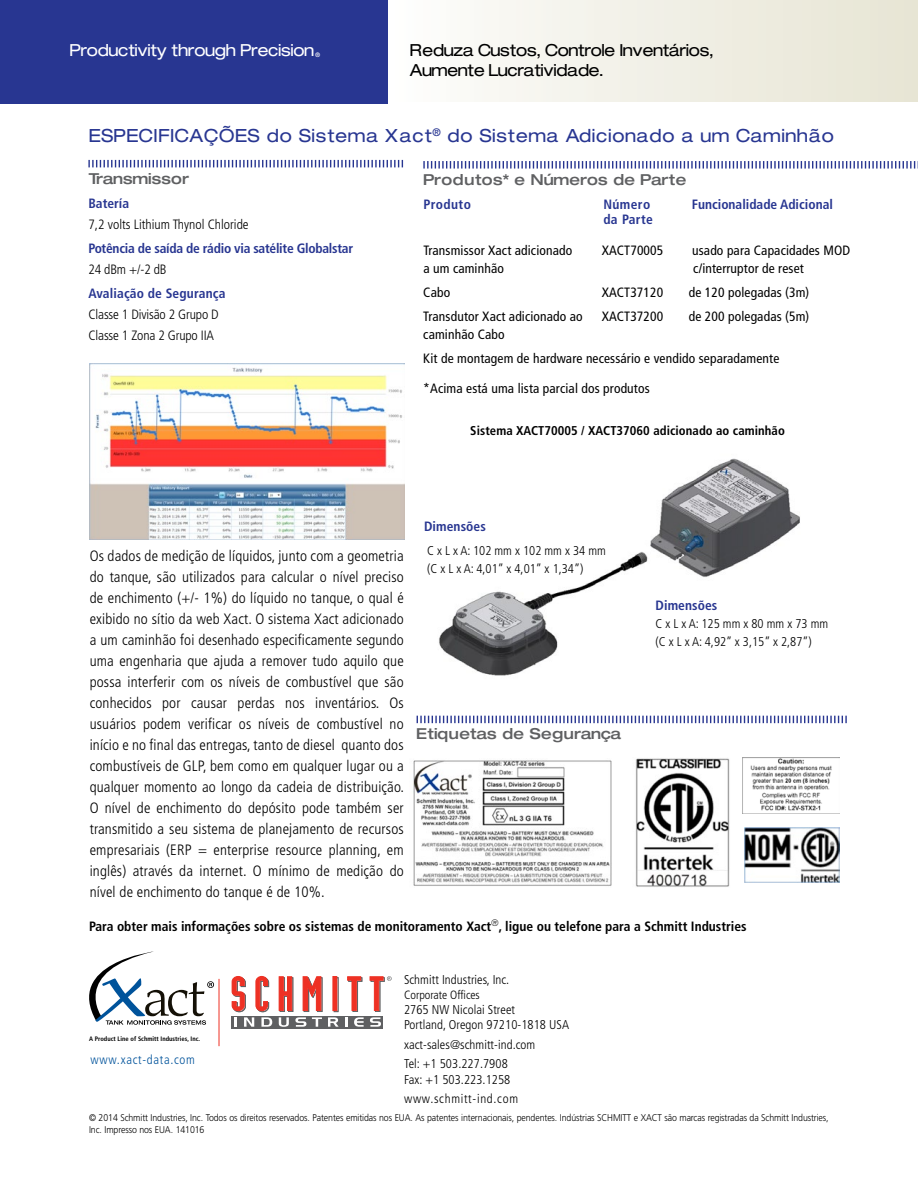
<style>
.page{position:relative;width:918px;height:1188px;background:#fff}
.page>*{position:absolute;margin:0;border:0;box-sizing:border-box;transform-origin:0 0}
.t1{font:18px "Context Reprise Expanded S Si";letter-spacing:.06em;color:#283691}
.t2{font:16.5px/19.8px "Context Reprise Expanded S Si";color:#000}
.t3{font:16.5px "Context Reprise Expanded S Si";color:#fff}
.t4{font:300 condensed 15px/21px "Frutiger";letter-spacing:.01em;color:#000;text-align:justify}
.t5{font:15px "Context Reprise Medium Exp S Si";letter-spacing:.025em;color:#5f6062}
.t6{font:condensed 13.5px/24px "Frutiger";letter-spacing:.01em;color:#000}
.t7{font:700 condensed 13.5px "Frutiger";color:#000}
.t8{font:700 condensed 13.5px "Frutiger";color:#283691}
.t9{font:300 condensed 13.5px/21px "Frutiger";letter-spacing:-.01em;color:#000}
.t10{font:700 condensed 13.5px "Frutiger";letter-spacing:-.02em;color:#283691}
.t11{font:700 condensed 13.5px "Frutiger";letter-spacing:.03em;color:#283691}
.t12{font:300 condensed 12.75px/15.3px "Frutiger";letter-spacing:.005em;color:#000}
.t13{font:300 condensed 12.75px/18px "Frutiger";letter-spacing:.09em;color:#000}
.t14{font:700 condensed 12.75px "Frutiger";letter-spacing:.005em;color:#000}
.t15{font:300 condensed 12.75px/19.5px "Frutiger";letter-spacing:.055em;color:#000}
.t16{font:300 condensed 12.75px "Frutiger";letter-spacing:.055em;color:#00539b}
.t17{font:300 condensed 12px "Frutiger";color:#000}
.t18{font:300 9.75px/12px "Frutiger";letter-spacing:-.01em;color:#000;scale:.9 1}
.t19{font:700 condensed 6.45px "Frutiger";letter-spacing:.005em;color:#000}
.t20{font:6.15px "Context Reprise Expanded S Si";color:#fff}
</style>
<div class="page">
<div style="left:390px;top:0;width:528px;height:102px;background:linear-gradient(to right,#fdfdfc,#e6e4d3)"></div>
<svg style="left:89px;top:951px;width:125px;height:74px"></svg>
<div style="left:232px;top:1016px;width:151px;height:13px;background:#5f6062"></div>
<svg style="left:232px;top:976px;width:40px;height:51px"></svg>
<svg style="left:278px;top:976px;width:61px;height:51px"></svg>
<hr style="left:333px;top:977px;width:4px;height:33px;background:#ee3124">
<div style="left:332px;top:976px;width:5px;height:35px;border:1px solid #ee3124"></div>
<svg style="left:345px;top:976px;width:47px;height:51px"></svg>
<hr style="left:219px;top:979px;width:1px;height:67px;background:#ee3124">
<div style="left:0;top:0;width:387px;height:104px;background:#283691"></div>
<svg style="left:88px;top:160px;width:315px;height:7px"></svg>
<svg style="left:423px;top:161px;width:495px;height:8px"></svg>
<img style="left:89px;top:364px;width:315px;height:175px">
<img style="left:439px;top:458px;width:361px;height:218px">
<img style="left:742px;top:757px;width:98px;height:57px">
<img style="left:635px;top:758px;width:95px;height:129px">
<img style="left:413px;top:760px;width:199px;height:126px">
<svg style="left:417px;top:716px;width:430px;height:7px"></svg>
<img style="left:744px;top:827px;width:96px;height:55px">
<p class="t3" style="left:70px;top:40px;width:245px">Productivity through Precision</p>
<p class="t20" style="left:315px;top:51px;width:6px">®</p>
<p class="t2" style="left:410px;top:40px;width:305px">Reduza Custos, Controle Inventários,<br>Aumente Lucratividade.</p>
<p class="t1" style="left:89px;top:125px;width:746px">ESPECIFICAÇÕES do Sistema Xact<sup>®</sup> do Sistema Adicionado a um Caminhão</p>
<p class="t5" style="left:88px;top:169px;width:102px">Transmissor</p>
<p class="t8" style="left:88px;top:195px;width:42px">Batería</p>
<p class="t9" style="left:88px;top:214px;width:162px">7,2 volts Lithium Thynol Chloride</p>
<p class="t10" style="left:88px;top:240px;width:266px">Potência de saída de rádio via satélite Globalstar</p>
<p class="t9" style="left:88px;top:259px;width:80px">24 dBm +/-2 dB</p>
<p class="t8" style="left:88px;top:285px;width:139px">Avaliação de Segurança</p>
<p class="t9" style="left:88px;top:304px;width:132px">Classe 1 Divisão 2 Grupo D<br>Classe 1 Zona 2 Grupo IIA</p>
<p class="t5" style="left:423px;top:170px;width:264px">Produtos* e Números de Parte</p>
<p class="t11" style="left:423px;top:196px;width:49px">Produto</p>
<p class="t8" style="left:603px;top:196px;width:48px">Número</p>
<p class="t8" style="left:692px;top:196px;width:143px">Funcionalidade Adicional</p>
<p class="t8" style="left:603px;top:211px;width:51px">da Parte</p>
<p class="t6" style="left:423px;top:239px;width:150px">Transmissor Xact adicionado</p>
<p class="t6" style="left:602px;top:239px;width:63px">XACT70005</p>
<p class="t6" style="left:692px;top:239px;width:160px">usado para Capacidades MOD</p>
<p class="t6" style="left:423px;top:257px;width:82px">a um caminhão</p>
<p class="t6" style="left:693px;top:257px;width:112px">c/interruptor de reset</p>
<p class="t6" style="left:423px;top:281px;width:28px">Cabo</p>
<p class="t6" style="left:602px;top:281px;width:63px">XACT37120</p>
<p class="t6" style="left:689px;top:281px;width:122px">de 120 polegadas (3m)</p>
<p class="t6" style="left:423px;top:305px;width:161px">Transdutor Xact adicionado ao</p>
<p class="t6" style="left:602px;top:305px;width:63px">XACT37200</p>
<p class="t6" style="left:689px;top:305px;width:122px">de 200 polegadas (5m)</p>
<p class="t6" style="left:423px;top:323px;width:358px">caminhão Cabo<br>Kit de montagem de hardware necessário e vendido separadamente</p>
<p class="t6" style="left:423px;top:377px;width:228px">*Acima está uma lista parcial dos produtos</p>
<p class="t14" style="left:470px;top:423px;width:316px">Sistema XACT70005 / XACT37060 adicionado ao caminhão</p>
<p class="t4" style="left:90px;top:546px;width:316px">Os dados de medição de líquidos, junto com a geometria do tanque, são utilizados para calcular o nível preciso de enchimento (+/- 1%) do líquido no tanque, o qual é exibido no sítio da web Xact. O sistema Xact adicionado a um caminhão foi desenhado especificamente segundo uma engenharia que ajuda a remover tudo aquilo que possa interferir com os níveis de combustível que são conhecidos por causar perdas nos inventários. Os usuários podem verificar os níveis de combustível no início e no final das entregas, tanto de diesel quanto dos combustíveis de GLP, bem como em qualquer lugar ou a qualquer momento ao longo da cadeia de distribuição.<br>O nível de enchimento do depósito pode também ser transmitido a seu sistema de planejamento de recursos empresariais (ERP = enterprise resource planning, em inglês) através da internet. O mínimo de medição do nível de enchimento do tanque é de 10%.</p>
<p class="t8" style="left:424px;top:518px;width:63px">Dimensões</p>
<p class="t13" style="left:427px;top:542px;width:180px">CxLxA: 102mmx102mmx34mm (C x L x A: 4,01” x 4,01” x 1,34”)</p>
<p class="t5" style="left:417px;top:725px;width:206px">Etiquetas de Segurança</p>
<p class="t8" style="left:656px;top:597px;width:63px">Dimensões</p>
<p class="t12" style="left:656px;top:614px;width:174px;line-height:18px">CxLxA: 125mmx 80mm x73mm (C x L x A: 4,92” x 3,15” x 2,87”)</p>
<p class="t7" style="left:89px;top:918px;width:659px">Para obter mais informações sobre os sistemas de monitoramento Xact<sup>®</sup>, ligue ou telefone para a Schmitt Industries</p>
<p class="t12" style="left:404px;top:972px;width:107px">Schmitt Industries, Inc.</p>
<p class="t17" style="left:404px;top:988px;width:77px">Corporate Offices</p>
<p class="t12" style="left:404px;top:1002px;width:167px">2765 NW Nicolai Street<br>Portland, Oregon 97210-1818 USA</p>
<p class="t12" style="left:404px;top:1035px;width:133px;line-height:19.5px">xact-sales@schmitt-ind.com<br>Tel: +1 503.227.7908</p>
<p class="t15" style="left:404px;top:1070px;width:116px">Fax: +1 503.223.1258 www.schmitt-ind.com</p>
<p class="t18" style="left:89px;top:1111px;width:823px">© 2014 Schmitt Industries, Inc. Todos os direitos reservados. Patentes emitidas nos EUA. As patentes internacionais, pendentes. Indústrias SCHMITT e XACT são marcas registradas da Schmitt Industries,<br>Inc. Impresso nos EUA. 141016</p>
<p class="t19" style="left:89px;top:1035px;width:113px">A Product Line of Schmitt Industries, Inc.</p>
<p class="t16" style="left:91px;top:1053px;width:106px">www.xact-data.com</p>
</div>
